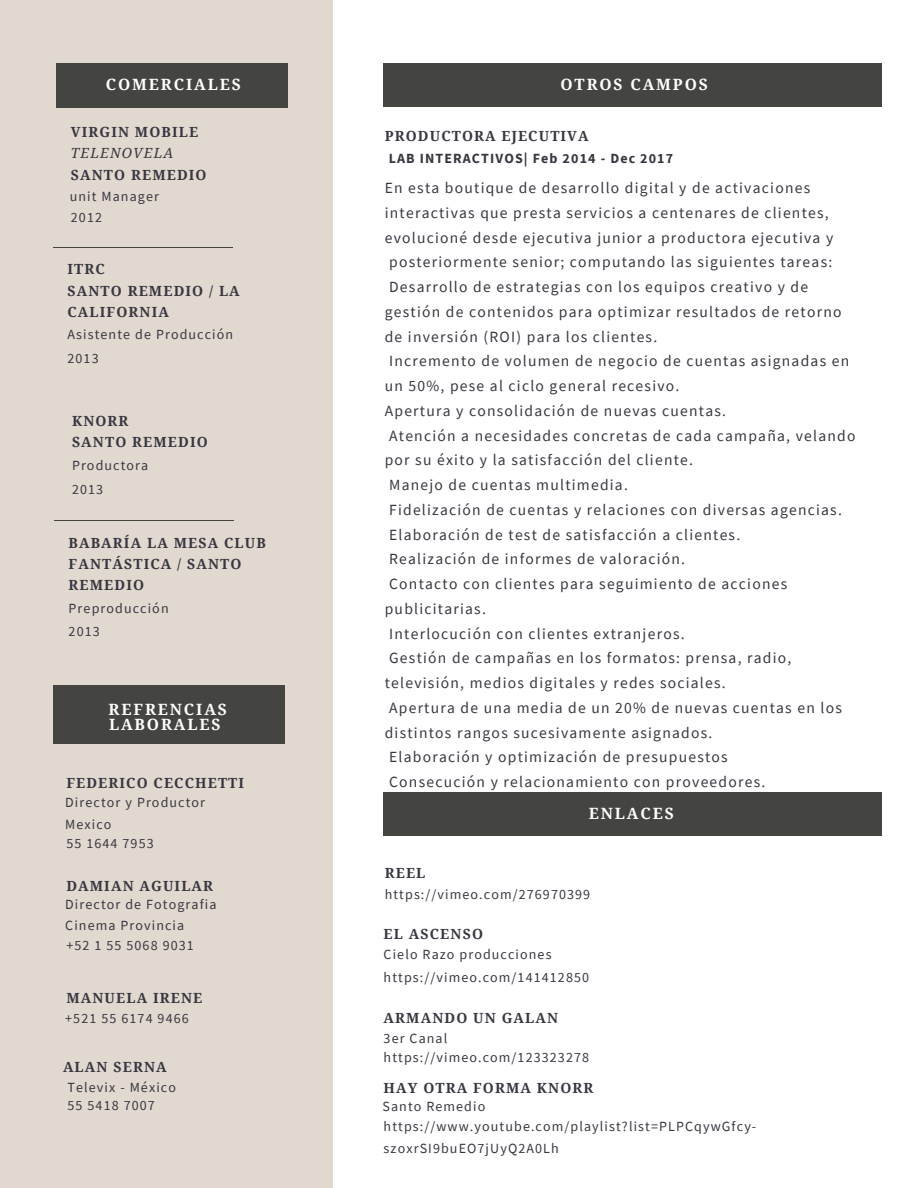
<style>
.page{position:relative;width:918px;height:1188px;background:#fff}
.page>*{position:absolute;margin:0;border:0;box-sizing:border-box;transform-origin:0 0}
.t1{font:15.6px/24.8px "Source Sans Pro";letter-spacing:.08em;color:#373741}
.t2{font:700 15.6px/15.8px "Droid Serif";letter-spacing:.12em;color:#fff}
.t3{font:13.95px/20.9px "Source Sans Pro";letter-spacing:.08em;color:#373741}
.t4{font:700 13.95px/21.3px "Droid Serif";letter-spacing:.08em;color:#373741}
.t5{font:700 13.95px "Source Sans Pro";letter-spacing:.08em;color:#373741}
.t6{font:italic 13.95px "Droid Serif";letter-spacing:.08em;color:#373741}
</style>
<div class="page">
<div style="left:0;top:0;width:333px;height:1188px;background:#e1d8cf"></div>
<div style="left:384px;top:63px;width:498px;height:44px;background:#444440"></div>
<div style="left:56px;top:63px;width:232px;height:45px;background:#444440"></div>
<hr style="left:53px;top:248px;width:180px;height:1px;background:#444440">
<hr style="left:57px;top:399px;width:180px;height:1px;background:#444440">
<hr style="left:54px;top:521px;width:180px;height:1px;background:#444440">
<div style="left:53px;top:685px;width:232px;height:59px;background:#444440"></div>
<div style="left:384px;top:792px;width:498px;height:44px;background:#444440"></div>
<p class="t2" style="left:106px;top:77px;width:136px">COMERCIALES</p>
<p class="t2" style="left:561px;top:77px;width:149px">OTROS CAMPOS</p>
<p class="t4" style="left:71px;top:121px;width:129px">VIRGIN MOBILE</p>
<p class="t6" style="left:71px;top:145px;width:104px">TELENOVELA</p>
<p class="t4" style="left:71px;top:164px;width:137px">SANTO REMEDIO</p>
<p class="t3" style="left:70px;top:185px;width:91px;line-height:21.5px">unit Manager<br>2012</p>
<p class="t4" style="left:385px;top:126px;width:205px">PRODUCTORA EJECUTIVA</p>
<p class="t5" style="left:389px;top:149px;width:286px">LAB INTERACTIVOS| Feb 2014 - Dec 2017</p>
<p class="t1" style="left:385px;top:175px;width:472px">En esta boutique de desarrollo digital y de activaciones interactivas que presta servicios a centenares de clientes, evolucioné desde ejecutiva junior a productora ejecutiva y posteriormente senior; computando las siguientes tareas:<br>Desarrollo de estrategias con los equipos creativo y de gestión de contenidos para optimizar resultados de retorno de inversión (ROI) para los clientes.<br>Incremento de volumen de negocio de cuentas asignadas en un 50%, pese al ciclo general recesivo.<br>Apertura y consolidación de nuevas cuentas.<br>Atención a necesidades concretas de cada campaña, velando por su éxito y la satisfacción del cliente.<br>Manejo de cuentas multimedia.<br>Fidelización de cuentas y relaciones con diversas agencias.<br>Elaboración de test de satisfacción a clientes.<br>Realización de informes de valoración.<br>Contacto con clientes para seguimiento de acciones publicitarias.<br>Interlocución con clientes extranjeros.<br>Gestión de campañas en los formatos: prensa, radio, televisión, medios digitales y redes sociales.<br>Apertura de una media de un 20% de nuevas cuentas en los distintos rangos sucesivamente asignados.<br>Elaboración y optimización de presupuestos<br>Consecución y relacionamiento con proveedores.</p>
<p class="t4" style="left:68px;top:259px;width:174px">ITRC<br>SANTO REMEDIO / LA<br>CALIFORNIA</p>
<p class="t3" style="left:68px;top:323px;width:167px;line-height:23.7px">Asistente de Producción<br>2013</p>
<p class="t4" style="left:72px;top:411px;width:137px">KNORR<br>SANTO REMEDIO</p>
<p class="t3" style="left:72px;top:453px;width:78px;line-height:23.7px">Productora<br>2013</p>
<p class="t4" style="left:69px;top:532px;width:199px">BABARÍA LA MESA CLUB<br>FANTÁSTICA / SANTO<br>REMEDIO</p>
<p class="t3" style="left:69px;top:596px;width:102px;line-height:23.7px">Preproducción<br>2013</p>
<p class="t2" style="left:109px;top:701px;width:120px">REFRENCIAS<br>LABORALES</p>
<p class="t4" style="left:66px;top:773px;width:179px">FEDERICO CECCHETTI</p>
<p class="t3" style="left:65px;top:792px;width:141px;line-height:21.3px">Director y Productor<br>Mexico</p>
<p class="t3" style="left:66px;top:833px;width:89px">55 1644 7953</p>
<p class="t2" style="left:589px;top:806px;width:87px">ENLACES</p>
<p class="t4" style="left:66px;top:875px;width:148px">DAMIAN AGUILAR</p>
<p class="t3" style="left:65px;top:893px;width:153px">Director de Fotografia<br>Cinema Provincia<br>+52 1 55 5068 9031</p>
<p class="t4" style="left:66px;top:988px;width:137px">MANUELA IRENE</p>
<p class="t3" style="left:65px;top:1008px;width:125px">+521 55 6174 9466</p>
<p class="t4" style="left:63px;top:1056px;width:105px">ALAN SERNA</p>
<p class="t3" style="left:68px;top:1078px;width:110px;line-height:18px">Televix - México<br>55 5418 7007</p>
<p class="t4" style="left:385px;top:863px;width:42px">REEL</p>
<p class="t3" style="left:385px;top:883px;width:207px">https://vimeo.com/276970399</p>
<p class="t4" style="left:384px;top:924px;width:101px">EL ASCENSO</p>
<p class="t3" style="left:384px;top:943px;width:207px;line-height:22.5px">Cielo Razo producciones https://vimeo.com/141412850</p>
<p class="t4" style="left:384px;top:1008px;width:176px">ARMANDO UN GALAN</p>
<p class="t3" style="left:384px;top:1028px;width:207px;line-height:19.2px">3er Canal https://vimeo.com/123323278</p>
<p class="t4" style="left:384px;top:1078px;width:211px">HAY OTRA FORMA KNORR</p>
<p class="t3" style="left:382px;top:1096px;width:375px">Santo Remedio https://www.youtube.com/playlist?list=PLPCqywGfcy&shy;szoxrSI9buEO7jUyQ2A0Lh</p>
</div>
